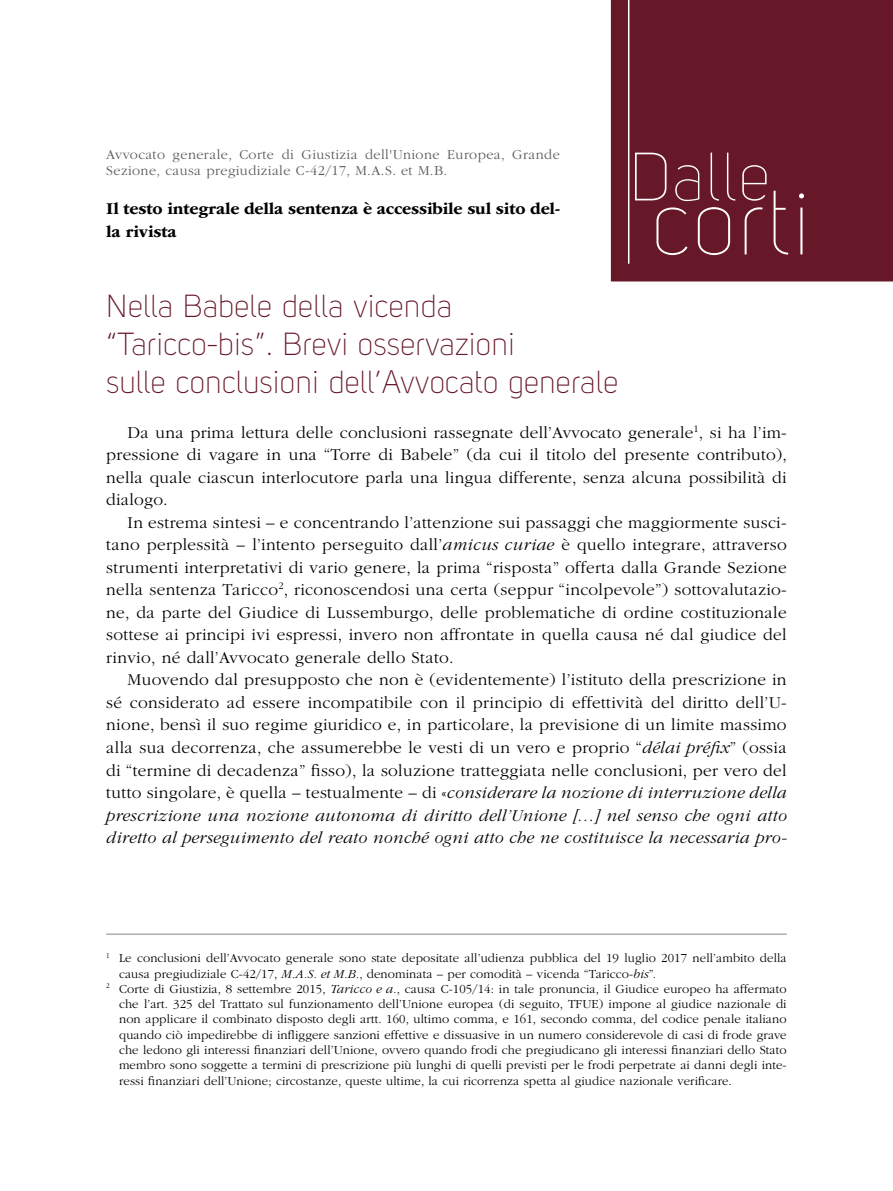
<style>
.page{position:relative;width:893px;height:1191px;background:#fff}
.page>*{position:absolute;margin:0;border:0;box-sizing:border-box;transform-origin:0 0}
.t1{font:90px "Uni Sans Thin";letter-spacing:.01em;color:#fff}
.t2{font:67.5px "Uni Sans Thin";letter-spacing:.01em;color:#fff}
.t3{font:31.5px/37.8px "Uni Sans Light";color:#661828}
.t4{font:300 17.25px/22.5px "ITC Garamond Std";letter-spacing:.02em;color:#000;text-align:justify}
.t5{font:700 17.25px/22.5px "ITC Garamond Std";letter-spacing:-.01em;color:#000}
.t6{font:300 14.25px/16.5px "ITC Garamond Std";letter-spacing:.03em;color:#58595b}
.t7{font:300 12.75px "ITC Garamond Std";letter-spacing:.01em;color:#000}
.s1{font-style:italic}
</style>
<div class="page">
<div style="left:611px;top:0;width:282px;height:281px;background:#661828"></div>
<hr style="left:628px;top:0;width:1px;height:264px;background:#fff">
<hr style="left:106px;top:933px;width:681px;height:1px;background:#808285">
<p class="t6" style="left:106px;top:146px;width:455px">Avvocato generale, Corte di Giustizia dell'Unione Europea, Grande<br>Sezione, causa pregiudiziale C-42/17, M.A.S. et M.B.</p>
<p class="t5" style="left:106px;top:198px;width:455px">Il testo integrale della sentenza è accessibile sul sito del&shy;la rivista</p>
<h2 class="t2" style="left:629px;top:140px;width:143px">Dalle</h2>
<h1 class="t1" style="left:651px;top:174px;width:162px">corti</h1>
<h3 class="t3" style="left:106px;top:287px;width:514px">Nella Babele della vicenda “Taricco-bis”. Brevi osservazioni<br>sulle conclusioni dell’Avvocato generale</h3>
<p class="t4" style="left:106px;top:421px;width:682px;text-indent:21px">Da una prima lettura delle conclusioni rassegnate dell’Avvocato generale<sup>1</sup>, si ha l’im&shy;pressione di vagare in una “Torre di Babele” (da cui il titolo del presente contributo), nella quale ciascun interlocutore parla una lingua differente, senza alcuna possibilità di dialogo.</p>
<p class="t4" style="left:106px;top:511px;width:682px;text-indent:21px">In estrema sintesi – e concentrando l’attenzione sui passaggi che maggiormente susci&shy;tano perplessità – l’intento perseguito dall’<span class="s1">amicus curiae</span> è quello integrare, attraverso strumenti interpretativi di vario genere, la prima “risposta” offerta dalla Grande Sezione nella sentenza Taricco<sup>2</sup>, riconoscendosi una certa (seppur “incolpevole”) sottovalutazio&shy;ne, da parte del Giudice di Lussemburgo, delle problematiche di ordine costituzionale sottese ai principi ivi espressi, invero non affrontate in quella causa né dal giudice del rinvio, né dall’Avvocato generale dello Stato.</p>
<p class="t4" style="left:106px;top:669px;width:682px;text-indent:21px">Muovendo dal presupposto che non è (evidentemente) l’istituto della prescrizione in sé considerato ad essere incompatibile con il principio di effettività del diritto dell’U&shy;nione, bensì il suo regime giuridico e, in particolare, la previsione di un limite massimo alla sua decorrenza, che assumerebbe le vesti di un vero e proprio “<span class="s1">délai préfix</span>” (ossia di “termine di decadenza” fisso), la soluzione tratteggiata nelle conclusioni, per vero del tutto singolare, è quella – testualmente – di «<span class="s1">considerare la nozione di interruzione della prescrizione una nozione autonoma di diritto dell’Unione […] nel senso che ogni atto diretto al perseguimento del reato nonché ogni atto che ne costituisce la necessaria pro-</span></p>
<p class="t7" style="left:106px;top:951px;width:682px"><sup>1</sup> Le conclusioni dell’Avvocato generale sono state depositate all’udienza pubblica del 19 luglio 2017 nell’ambito della</p>
<p class="t7" style="left:119px;top:966px;width:539px">causa pregiudiziale C-42/17, <span class="s1">M.A.S. et M.B.</span>, denominata – per comodità – vicenda “Taricco-<span class="s1">bis</span>”.</p>
<p class="t7" style="left:106px;top:982px;width:682px"><sup>2</sup> Corte di Giustizia, 8 settembre 2015, <span class="s1">Taricco e a.</span>, causa C-105/14: in tale pronuncia, il Giudice europeo ha affermato</p>
<p class="t7" style="left:119px;top:997px;width:669px">che l’art. 325 del Trattato sul funzionamento dell’Unione europea (di seguito, TFUE) impone al giudice nazionale di</p>
<p class="t7" style="left:119px;top:1012px;width:669px">non applicare il combinato disposto degli artt. 160, ultimo comma, e 161, secondo comma, del codice penale italiano</p>
<p class="t7" style="left:119px;top:1028px;width:669px">quando ciò impedirebbe di infliggere sanzioni effettive e dissuasive in un numero considerevole di casi di frode grave</p>
<p class="t7" style="left:119px;top:1043px;width:669px">che ledono gli interessi finanziari dell’Unione, ovvero quando frodi che pregiudicano gli interessi finanziari dello Stato</p>
<p class="t7" style="left:119px;top:1058px;width:669px">membro sono soggette a termini di prescrizione più lunghi di quelli previsti per le frodi perpetrate ai danni degli inte-</p>
<p class="t7" style="left:119px;top:1073px;width:614px">ressi finanziari dell’Unione; circostanze, queste ultime, la cui ricorrenza spetta al giudice nazionale verificare.</p>
</div>
